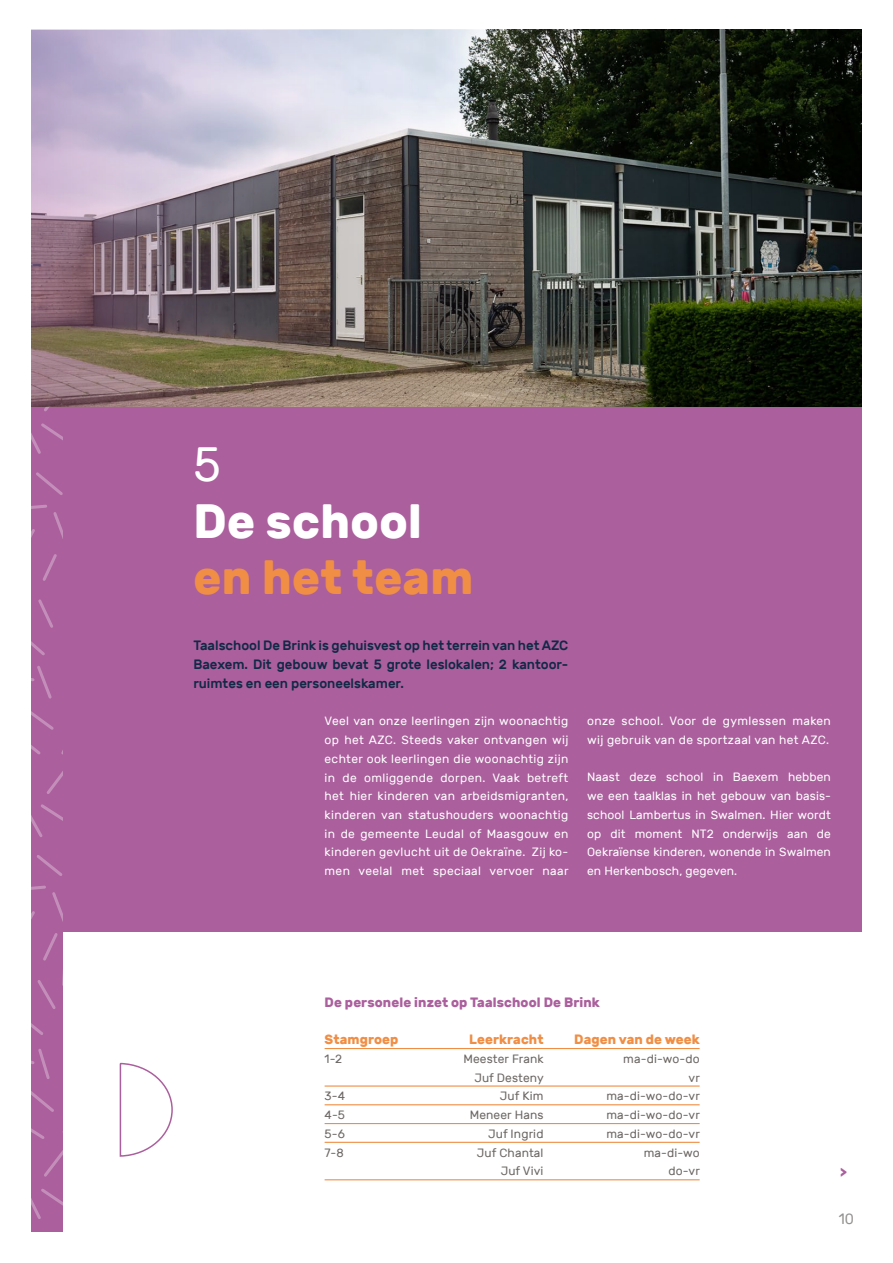
<style>
.page{position:relative;width:893px;height:1263px;background:#fff}
.page>*{position:absolute;margin:0;border:0;box-sizing:border-box;transform-origin:0 0}
.t1{font:700 48px "Rubik";letter-spacing:.01em;color:#f08e45;scale:.96 1}
.t2{font:700 48px "Rubik";letter-spacing:.01em;color:#fff;scale:.96 1}
.t3{font:48px "Rubik";color:#fff;scale:.96 1}
.t4{font:15px "Rubik";color:#949290;scale:.96 1}
.t5{font:500 13.5px/18.8px "Rubik";color:#112946;text-align:justify}
.t6{font:700 13.5px "Rubik";letter-spacing:.01em;color:#ab5f9d;scale:.96 1}
.t7{font:700 13.5px "Rubik";letter-spacing:.01em;color:#f08e45;scale:.96 1}
.t8{font:12px/18.8px "Rubik";letter-spacing:.03em;color:#fff;text-align:justify}
.t9{font:12px "Rubik";letter-spacing:.01em;color:#6b6764}
</style>
<div class="page">
<div style="left:31px;top:30px;width:831px;height:901px;background:#ab5f9d"></div>
<svg style="left:31px;top:406px;width:31px;height:48px"></svg>
<svg style="left:31px;top:472px;width:31px;height:322px"></svg>
<hr style="left:325px;top:1048px;width:375px;height:1px;background:#f08e45">
<hr style="left:325px;top:1085px;width:375px;height:1px;background:#f08e45">
<hr style="left:325px;top:1104px;width:375px;height:1px;background:#f08e45">
<hr style="left:325px;top:1123px;width:375px;height:1px;background:#f08e45">
<hr style="left:325px;top:1142px;width:375px;height:1px;background:#f08e45">
<hr style="left:325px;top:1179px;width:375px;height:1px;background:#f08e45">
<img style="left:31px;top:30px;width:831px;height:376px">
<div style="left:31px;top:800px;width:31px;height:431px;background:#ab5f9d"></div>
<svg style="left:31px;top:804px;width:31px;height:33px"></svg>
<svg style="left:31px;top:855px;width:32px;height:367px"></svg>
<svg style="left:119px;top:1062px;width:54px;height:95px"></svg>
<h1 class="t3" style="left:193px;top:438px;width:30px">5</h1>
<h1 class="t2" style="left:193px;top:493px;width:239px">De school</h1>
<h1 class="t1" style="left:193px;top:549px;width:293px">en het team</h1>
<p class="t5" style="left:193px;top:636px;width:376px">Taalschool De Brink is gehuisvest op het terrein van het AZC Baexem. Dit gebouw bevat 5 grote leslokalen; 2 kantoor&shy;ruimtes en een personeelskamer.</p>
<p class="t8" style="left:325px;top:712px;width:246px">Veel van onze leerlingen zijn woonachtig op het AZC. Steeds vaker ontvangen wij echter ook leerlingen die woonachtig zijn in de omliggende dorpen. Vaak betreft het hier kinderen van arbeidsmigranten, kinderen van statushouders woonachtig in de gemeente Leudal of Maasgouw en kinderen gevlucht uit de Oekraïne. Zij ko&shy;men veelal met speciaal vervoer naar</p>
<p class="t8" style="left:587px;top:712px;width:245px">onze school. Voor de gymlessen maken wij gebruik van de sportzaal van het AZC.</p>
<p class="t8" style="left:587px;top:768px;width:245px">Naast deze school in Baexem hebben we een taalklas in het gebouw van basis&shy;school Lambertus in Swalmen. Hier wordt op dit moment NT2 onderwijs aan de Oekraïense kinderen, wonende in Swalmen en Herkenbosch, gegeven.</p>
<p class="t6" style="left:325px;top:994px;width:288px">De personele inzet op Taalschool De Brink</p>
<p class="t7" style="left:325px;top:1031px;width:78px">Stamgroep</p>
<p class="t7" style="left:469px;top:1031px;width:79px">Leerkracht</p>
<p class="t7" style="left:574px;top:1031px;width:132px">Dagen van de week</p>
<p class="t9" style="left:325px;top:1052px;width:19px">1-2</p>
<p class="t9" style="left:463px;top:1052px;width:82px">Meester Frank</p>
<p class="t9" style="left:623px;top:1052px;width:78px">ma-di-wo-do</p>
<p class="t9" style="left:474px;top:1071px;width:71px">Juf Desteny</p>
<p class="t9" style="left:688px;top:1071px;width:13px">vr</p>
<p class="t9" style="left:325px;top:1089px;width:22px">3-4</p>
<p class="t9" style="left:500px;top:1089px;width:45px">Juf Kim</p>
<p class="t9" style="left:606px;top:1089px;width:95px">ma-di-wo-do-vr</p>
<p class="t9" style="left:325px;top:1108px;width:22px">4-5</p>
<p class="t9" style="left:470px;top:1108px;width:75px">Meneer Hans</p>
<p class="t9" style="left:606px;top:1108px;width:95px">ma-di-wo-do-vr</p>
<p class="t9" style="left:325px;top:1127px;width:22px">5-6</p>
<p class="t9" style="left:488px;top:1127px;width:57px">Juf Ingrid</p>
<p class="t9" style="left:606px;top:1127px;width:95px">ma-di-wo-do-vr</p>
<p class="t9" style="left:325px;top:1146px;width:21px">7-8</p>
<p class="t9" style="left:477px;top:1146px;width:68px">Juf Chantal</p>
<p class="t9" style="left:644px;top:1146px;width:57px">ma-di-wo</p>
<p class="t9" style="left:501px;top:1164px;width:44px">Juf Vivi</p>
<p class="t9" style="left:668px;top:1164px;width:33px">do-vr</p>
<p class="t6" style="left:840px;top:1164px;width:9px">&gt;</p>
<p class="t4" style="left:839px;top:1210px;width:17px">10</p>
</div>
